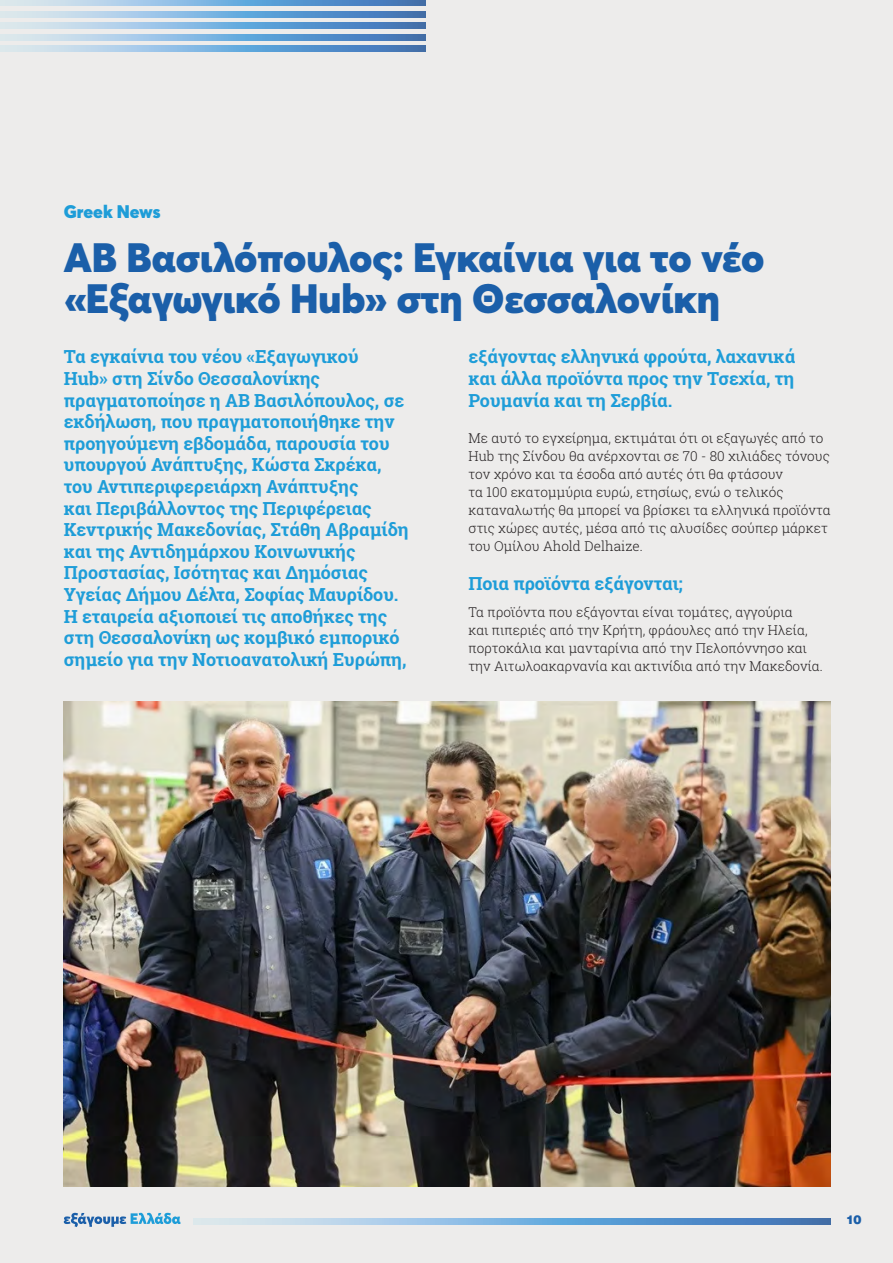
<style>
.page{position:relative;width:893px;height:1263px;background:#edeceb}
.page>*{position:absolute;margin:0;border:0;box-sizing:border-box;transform-origin:0 0}
.t1{font:900 40.5px/40.5px "Averta";letter-spacing:-.01em;color:#1b5fa9}
.t2{font:700 18px/21.6px "Roboto Slab";letter-spacing:-.005em;color:#1e9dd8}
.t3{font:900 18px "Averta";color:#1e9dd8}
.t4{font:300 13.5px/18px "Roboto Slab";letter-spacing:.005em;color:#231f20}
.t5{font:900 12px "UB Helvetica";color:#1b5fa9}
</style>
<div class="page">
<svg style="left:0;top:0;width:426px;height:6px;background:#83b0d9"></svg>
<svg style="left:0;top:23px;width:426px;height:6px;background:#83b0d9"></svg>
<svg style="left:0;top:46px;width:426px;height:5px;background:#83b0d9"></svg>
<svg style="left:0;top:11px;width:426px;height:6px;background:#83b0d9"></svg>
<svg style="left:0;top:34px;width:426px;height:6px;background:#83b0d9"></svg>
<svg style="left:64px;top:1213px;width:117px;height:14px"></svg>
<svg style="left:194px;top:1219px;width:637px;height:5px;background:#83b0d9"></svg>
<img style="left:64px;top:702px;width:767px;height:484px">
<p class="t3" style="left:64px;top:200px;width:98px">Greek News</p>
<h1 class="t1" style="left:64px;top:237px;width:702px">ΑΒ Βασιλόπουλος: Εγκαίνια για το νέο «Εξαγωγικό Hub» στη Θεσσαλονίκη</h1>
<p class="t2" style="left:64px;top:346px;width:346px">Τα εγκαίνια του νέου «Εξαγωγικού<br>Hub» στη Σίνδο Θεσσαλονίκης πραγματοποίησε η ΑΒ Βασιλόπουλος, σε εκδήλωση, που πραγματοποιήθηκε την προηγούμενη εβδομάδα, παρουσία του υπουργού Ανάπτυξης, Κώστα Σκρέκα, του Αντιπεριφερειάρχη Ανάπτυξης<br>και Περιβάλλοντος της Περιφέρειας Κεντρικής Μακεδονίας, Στάθη Αβραμίδη και της Αντιδημάρχου Κοινωνικής Προστασίας, Ισότητας και Δημόσιας Υγείας Δήμου Δέλτα, Σοφίας Μαυρίδου.<br>Η εταιρεία αξιοποιεί τις αποθήκες της στη Θεσσαλονίκη ως κομβικό εμπορικό σημείο για την Νοτιοανατολική Ευρώπη,</p>
<p class="t2" style="left:468px;top:346px;width:328px;text-align:justify">εξάγοντας ελληνικά φρούτα, λαχανικά και άλλα προϊόντα προς την Τσεχία, τη Ρουμανία και τη Σερβία.</p>
<p class="t4" style="left:468px;top:428px;width:364px">Με αυτό το εγχείρημα, εκτιμάται ότι οι εξαγωγές από το Hub της Σίνδου θα ανέρχονται σε 70 - 80 χιλιάδες τόνους τον χρόνο και τα έσοδα από αυτές ότι θα φτάσουν<br>τα 100 εκατομμύρια ευρώ, ετησίως, ενώ ο τελικός καταναλωτής θα μπορεί να βρίσκει τα ελληνικά προϊόντα στις χώρες αυτές, μέσα από τις αλυσίδες σούπερ μάρκετ του Ομίλου Ahold Delhaize.</p>
<p class="t2" style="left:468px;top:573px;width:216px">Ποια προϊόντα εξάγονται;</p>
<p class="t4" style="left:468px;top:602px;width:356px">Τα προϊόντα που εξάγονται είναι τομάτες, αγγούρια<br>και πιπεριές από την Κρήτη, φράουλες από την Ηλεία, πορτοκάλια και μανταρίνια από την Πελοπόννησο και την Αιτωλοακαρνανία και ακτινίδια από την Μακεδονία.</p>
<p class="t5" style="left:846px;top:1212px;width:17px">10</p>
</div>
